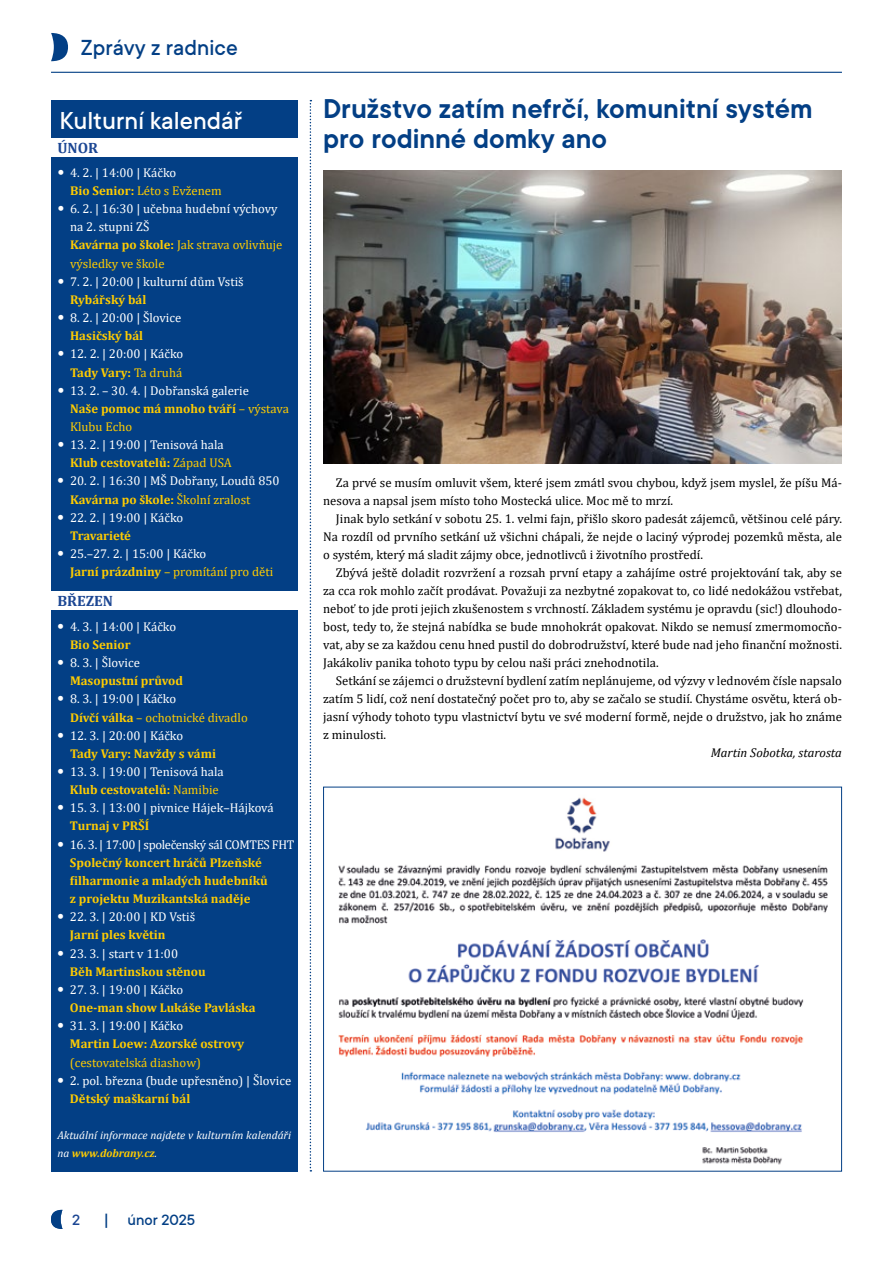
<style>
.page{position:relative;width:893px;height:1263px;background:#fff}
.page>*{position:absolute;margin:0;border:0;box-sizing:border-box;transform-origin:0 0}
.t1{font:600 30px/30px "TT Commons";color:#033f85}
.t2{font:500 27px "TT Commons";color:#fff}
.t3{font:500 24px "TT Commons";color:#033f85}
.t4{font:500 16.5px "TT Commons";color:#033f85}
.t5{font:500 16.5px "TT Commons";color:#1b4693}
.t6{font:700 15px "Cambria";color:#1b4693}
.t7{font:12.75px/18px "Cambria";color:#000;text-align:justify}
.t8{font:12.75px/18.1px "Cambria";color:#fff}
.t9{font:700 12.75px/18.1px "Cambria";color:#fc0}
.t10{font:12.75px/18.1px "Cambria";color:#fc0}
.t11{font:12.75px "Cambria";letter-spacing:-.03em;color:#fff}
.t12{font:italic 12.75px "Cambria";color:#000}
.t13{font:italic 11.25px/18.1px "Cambria";color:#fff}
.s1{font-weight:700;color:#fc0}
.s2{color:#fc0}
.s3{color:#fff}
.s4{font-weight:700}
.s5{font-size:18px}
</style>
<div class="page">
<svg style="left:51px;top:33px;width:17px;height:28px"></svg>
<hr style="left:51px;top:72px;width:791px;height:1px;background:#033f85">
<div style="left:51px;top:100px;width:247px;height:1071px;background:#033f85"></div>
<div style="left:51px;top:138px;width:247px;height:19px;background:#fff"></div>
<svg style="left:51px;top:1210px;width:12px;height:19px"></svg>
<svg style="left:310px;top:100px;width:1px;height:1071px"></svg>
<div style="left:51px;top:591px;width:247px;height:19px;background:#fff"></div>
<img style="left:323px;top:170px;width:519px;height:293px">
<img style="left:338px;top:797px;width:490px;height:368px">
<h3 class="t3" style="left:81px;top:32px;width:158px">Zprávy z radnice</h3>
<h2 class="t2" style="left:60px;top:103px;width:184px">Kulturní kalendář</h2>
<p class="t8" style="left:70px;top:163px;width:153px">4. 2. | 14:00 | Káčko<br><span class="s1">Bio Senior:</span> <span class="s2">Léto s Evženem</span></p>
<p class="t8" style="left:70px;top:200px;width:214px">6. 2. | 16:30 | učebna hudební výchovy na 2. stupni ZŠ<br><span class="s1">Kavárna po škole:</span> <span class="s2">Jak strava ovlivňuje výsledky ve škole</span></p>
<p class="t8" style="left:70px;top:272px;width:175px">7. 2. | 20:00 | kulturní dům Vstiš</p>
<p class="t9" style="left:70px;top:290px;width:78px">Rybářský bál</p>
<p class="t8" style="left:70px;top:309px;width:113px">8. 2. | 20:00 | Šlovice</p>
<p class="t9" style="left:70px;top:326px;width:74px">Hasičský bál</p>
<p class="t8" style="left:70px;top:345px;width:115px">12. 2. | 20:00 | Káčko<br><span class="s1">Tady Vary:</span> <span class="s2">Ta druhá</span></p>
<p class="t8" style="left:70px;top:381px;width:220px">13. 2. – 30. 4. | Dobřanská galerie<br><span class="s1">Naše pomoc má mnoho tváří</span> <span class="s2">– výstava<br>Klubu Echo</span></p>
<p class="t8" style="left:70px;top:436px;width:163px">13. 2. | 19:00 | Tenisová hala<br><span class="s1">Klub cestovatelů:</span> <span class="s2">Západ USA</span></p>
<p class="t8" style="left:70px;top:472px;width:211px">20. 2. | 16:30 | MŠ Dobřany, Loudů 850<br><span class="s1">Kavárna po škole:</span> <span class="s2">Školní zralost</span></p>
<p class="t8" style="left:70px;top:508px;width:115px">22. 2. | 19:00 | Káčko</p>
<p class="t9" style="left:70px;top:526px;width:63px">Travarieté</p>
<p class="t8" style="left:70px;top:545px;width:205px">25.–27. 2. | 15:00 | Káčko<br><span class="s1">Jarní prázdniny</span> <span class="s2">– promítání pro děti</span></p>
<p class="t6" style="left:57px;top:138px;width:42px">ÚNOR</p>
<p class="t6" style="left:57px;top:591px;width:57px">BŘEZEN</p>
<p class="t8" style="left:70px;top:617px;width:108px">4. 3. | 14:00 | Káčko</p>
<p class="t9" style="left:70px;top:635px;width:62px">Bio Senior</p>
<p class="t8" style="left:70px;top:653px;width:71px">8. 3. | Šlovice</p>
<p class="t9" style="left:70px;top:671px;width:115px">Masopustní průvod</p>
<p class="t10" style="left:70px;top:690px;width:179px"><span class="s3">8. 3. | 19:00 | Káčko<br></span><span class="s4">Dívčí válka</span> – ochotnické divadlo</p>
<p class="t8" style="left:70px;top:726px;width:115px">12. 3. | 20:00 | Káčko</p>
<p class="t9" style="left:70px;top:744px;width:148px">Tady Vary: Navždy s vámi</p>
<p class="t8" style="left:70px;top:762px;width:155px">13. 3. | 19:00 | Tenisová hala<br><span class="s1">Klub cestovatelů:</span> <span class="s2">Namibie</span></p>
<p class="t8" style="left:70px;top:799px;width:205px">15. 3. | 13:00 | pivnice Hájek–Hájková</p>
<p class="t9" style="left:70px;top:817px;width:81px">Turnaj v PRŠÍ</p>
<p class="t11" style="left:70px;top:837px;width:226px">16. 3. | 17:00 | společenský sál COMTES FHT</p>
<p class="t9" style="left:70px;top:853px;width:199px">Společný koncert hráčů Plzeňské filharmonie a mladých hudebníků z projektu Muzikantská naděje</p>
<p class="t8" style="left:70px;top:908px;width:127px">22. 3. | 20:00 | KD Vstiš</p>
<p class="t9" style="left:70px;top:925px;width:97px">Jarní ples květin</p>
<p class="t8" style="left:70px;top:944px;width:110px">23. 3. | start v 11:00</p>
<p class="t9" style="left:70px;top:962px;width:137px">Běh Martinskou stěnou</p>
<p class="t8" style="left:70px;top:980px;width:115px">27. 3. | 19:00 | Káčko</p>
<p class="t9" style="left:70px;top:998px;width:187px">One-man show Lukáše Pavláska</p>
<p class="t8" style="left:70px;top:1017px;width:115px">31. 3. | 19:00 | Káčko</p>
<p class="t9" style="left:70px;top:1034px;width:176px">Martin Loew: Azorské ostrovy</p>
<p class="t10" style="left:70px;top:1053px;width:133px">(cestovatelská diashow)</p>
<p class="t8" style="left:70px;top:1071px;width:223px">2. pol. března (bude upřesněno) | Šlovice</p>
<p class="t9" style="left:70px;top:1089px;width:122px">Dětský maškarní bál</p>
<p class="t13" style="left:57px;top:1125px;width:235px">Aktuální informace najdete v kulturním kalendáři na <span class="s1">www.dobrany.cz</span>.</p>
<p class="t5" style="left:72px;top:1210px;width:10px">2</p>
<p class="t4" style="left:103px;top:1210px;width:93px"><span class="s5">|</span> únor 2025</p>
<h1 class="t1" style="left:323px;top:93px;width:491px">Družstvo zatím nefrčí, komunitní systém pro rodinné domky ano</h1>
<p class="t7" style="left:323px;top:474px;width:520px;text-indent:13px">Za prvé se musím omluvit všem, které jsem zmátl svou chybou, když jsem myslel, že píšu Má&shy;nesova a napsal jsem místo toho Mostecká ulice. Moc mě to mrzí.</p>
<p class="t7" style="left:323px;top:510px;width:520px;text-indent:13px">Jinak bylo setkání v sobotu 25. 1. velmi fajn, přišlo skoro padesát zájemců, většinou celé páry.<br>Na rozdíl od prvního setkání už všichni chápali, že nejde o laciný výprodej pozemků města, ale o systém, který má sladit zájmy obce, jednotlivců i životního prostředí.</p>
<p class="t7" style="left:323px;top:564px;width:520px;text-indent:13px">Zbývá ještě doladit rozvržení a rozsah první etapy a zahájíme ostré projektování tak, aby se za cca rok mohlo začít prodávat. Považuji za nezbytné zopakovat to, co lidé nedokážou vstřebat, neboť to jde proti jejich zkušenostem s vrchností. Základem systému je opravdu (sic!) dlouhodo&shy;bost, tedy to, že stejná nabídka se bude mnohokrát opakovat. Nikdo se nemusí zmermomocňo&shy;vat, aby se za každou cenu hned pustil do dobrodružství, které bude nad jeho finanční možnosti.<br>Jakákoliv panika tohoto typu by celou naši práci znehodnotila.</p>
<p class="t7" style="left:323px;top:672px;width:520px;text-indent:13px">Setkání se zájemci o družstevní bydlení zatím neplánujeme, od výzvy v lednovém čísle napsalo zatím 5 lidí, což není dostatečný počet pro to, aby se začalo se studií. Chystáme osvětu, která ob&shy;jasní výhody tohoto typu vlastnictví bytu ve své moderní formě, nejde o družstvo, jak ho známe z minulosti.</p>
<p class="t12" style="left:711px;top:744px;width:133px">Martin Sobotka, starosta</p>
</div>
